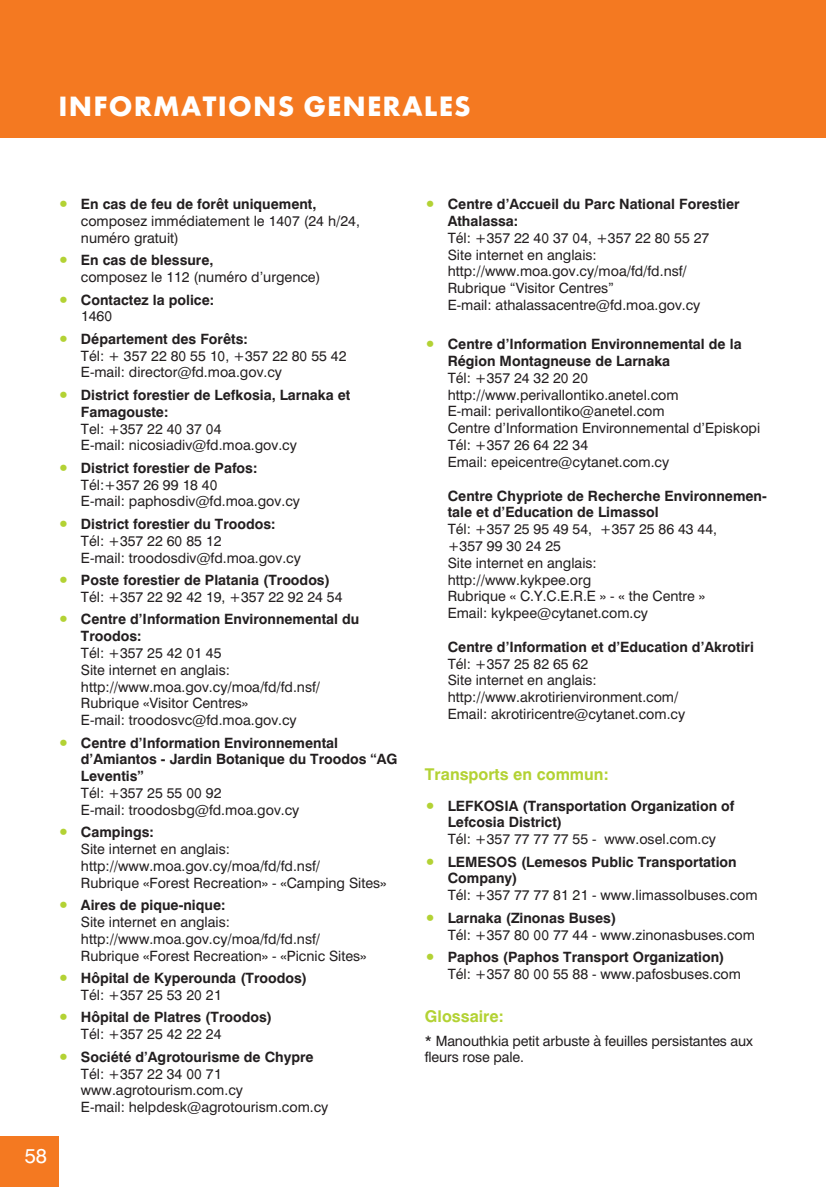
<style>
.page{position:relative;width:826px;height:1187px;background:#fff}
.page>*{position:absolute;margin:0;border:0;box-sizing:border-box;transform-origin:0 0}
.t1{font:700 29px "Futura Greek";letter-spacing:.035em;color:#fff}
.TITLES_MONOPATIA{font:20px "Mg Helvetica";color:#fff}
.MAIN_TEXT_2{font:700 16px "Mg Helvetica";color:#b3d234}
.SMALL_SPECTS{font:14px/16.8px "Mg Helvetica";color:#231f20}
.t2{font:700 14px/16.8px "Mg Helvetica";color:#231f20}
.s1{color:#b3d234}
.s2{font-weight:400}
</style>
<div class="page">
<div style="left:0;top:1135px;width:58px;height:51px;background:#f47921"></div>
<div style="left:0;top:0;width:824px;height:138px;background:#f47921"></div>
<hr style="left:824px;top:0;width:1px;height:138px;background:#f47921">
<p class="t1" style="left:58px;top:89px;width:414px">INFORMATIONS GENERALES</p>
<p class="TITLES_MONOPATIA" style="left:25px;top:1143px;width:24px">58</p>
<p class="t2" style="left:58px;top:195px;width:259px"><span class="s1">•</span> En cas de feu de forêt uniquement,</p>
<p class="SMALL_SPECTS" style="left:81px;top:212px;width:280px">composez immédiatement le 1407 (24 h/24, numéro gratuit)</p>
<p class="t2" style="left:58px;top:252px;width:157px"><span class="s1">•</span> En cas de blessure,</p>
<p class="SMALL_SPECTS" style="left:81px;top:268px;width:241px">composez le 112 (numéro d’urgence)</p>
<p class="t2" style="left:58px;top:291px;width:157px"><span class="s1">•</span> Contactez la police:</p>
<p class="SMALL_SPECTS" style="left:81px;top:308px;width:33px">1460</p>
<p class="t2" style="left:58px;top:330px;width:191px"><span class="s1">•</span> Département des Forêts:</p>
<p class="SMALL_SPECTS" style="left:81px;top:347px;width:267px">Tél: + 357 22 80 55 10, +357 22 80 55 42<br>E-mail: director@fd.moa.gov.cy</p>
<p class="t2" style="left:81px;top:386px;width:271px;text-indent:-23px"><span class="s1">•</span> District forestier de Lefkosia, Larnaka et<br>Famagouste:</p>
<p class="SMALL_SPECTS" style="left:81px;top:420px;width:142px">Tel: +357 22 40 37 04</p>
<p class="SMALL_SPECTS" style="left:81px;top:437px;width:217px">E-mail: nicosiadiv@fd.moa.gov.cy</p>
<p class="t2" style="left:58px;top:459px;width:200px"><span class="s1">•</span> District forestier de Pafos:</p>
<p class="SMALL_SPECTS" style="left:81px;top:476px;width:220px">Tél:+357 26 99 18 40<br>E-mail: paphosdiv@fd.moa.gov.cy</p>
<p class="t2" style="left:58px;top:515px;width:219px"><span class="s1">•</span> District forestier du Troodos:</p>
<p class="SMALL_SPECTS" style="left:81px;top:532px;width:142px">Tél: +357 22 60 85 12</p>
<p class="SMALL_SPECTS" style="left:81px;top:549px;width:221px">E-mail: troodosdiv@fd.moa.gov.cy</p>
<p class="t2" style="left:58px;top:571px;width:273px"><span class="s1">•</span> Poste forestier de Platania (Troodos)</p>
<p class="SMALL_SPECTS" style="left:81px;top:588px;width:263px">Tél: +357 22 92 42 19, +357 22 92 24 54</p>
<p class="t2" style="left:81px;top:610px;width:280px;text-indent:-23px"><span class="s1">•</span> Centre d’Information Environnemental du<br>Troodos:</p>
<p class="SMALL_SPECTS" style="left:81px;top:644px;width:142px">Tél: +357 25 42 01 45</p>
<p class="SMALL_SPECTS" style="left:81px;top:661px;width:150px">Site internet en anglais:</p>
<p class="SMALL_SPECTS" style="left:81px;top:678px;width:240px">http://www.moa.gov.cy/moa/fd/fd.nsf/</p>
<p class="SMALL_SPECTS" style="left:81px;top:694px;width:169px">Rubrique «Visitor Centres»</p>
<p class="SMALL_SPECTS" style="left:81px;top:711px;width:217px">E-mail: troodosvc@fd.moa.gov.cy</p>
<p class="t2" style="left:81px;top:734px;width:318px;text-indent:-23px"><span class="s1">•</span> Centre d’Information Environnemental d’Amiantos - Jardin Botanique du Troodos “AG<br>Leventis”</p>
<p class="SMALL_SPECTS" style="left:81px;top:784px;width:142px">Tél: +357 25 55 00 92</p>
<p class="SMALL_SPECTS" style="left:81px;top:801px;width:220px">E-mail: troodosbg@fd.moa.gov.cy</p>
<p class="t2" style="left:58px;top:823px;width:97px"><span class="s1">•</span> Campings:</p>
<p class="SMALL_SPECTS" style="left:81px;top:840px;width:150px">Site internet en anglais:</p>
<p class="SMALL_SPECTS" style="left:81px;top:857px;width:240px">http://www.moa.gov.cy/moa/fd/fd.nsf/</p>
<p class="SMALL_SPECTS" style="left:81px;top:874px;width:307px">Rubrique «Forest Recreation» - «Camping Sites»</p>
<p class="t2" style="left:58px;top:896px;width:169px"><span class="s1">•</span> Aires de pique-nique:</p>
<p class="SMALL_SPECTS" style="left:81px;top:913px;width:150px">Site internet en anglais:</p>
<p class="SMALL_SPECTS" style="left:81px;top:930px;width:240px">http://www.moa.gov.cy/moa/fd/fd.nsf/</p>
<p class="SMALL_SPECTS" style="left:81px;top:947px;width:287px">Rubrique «Forest Recreation» - «Picnic Sites»</p>
<p class="t2" style="left:58px;top:969px;width:250px"><span class="s1">•</span> Hôpital de Kyperounda (Troodos)</p>
<p class="SMALL_SPECTS" style="left:81px;top:986px;width:142px">Tél: +357 25 53 20 21</p>
<p class="t2" style="left:58px;top:1008px;width:215px"><span class="s1">•</span> Hôpital de Platres (Troodos)</p>
<p class="SMALL_SPECTS" style="left:81px;top:1025px;width:142px">Tél: +357 25 42 22 24</p>
<p class="t2" style="left:58px;top:1048px;width:257px"><span class="s1">•</span> Société d’Agrotourisme de Chypre</p>
<p class="SMALL_SPECTS" style="left:81px;top:1065px;width:142px">Tél: +357 22 34 00 71</p>
<p class="SMALL_SPECTS" style="left:81px;top:1081px;width:163px">www.agrotourism.com.cy</p>
<p class="SMALL_SPECTS" style="left:81px;top:1098px;width:249px">E-mail: helpdesk@agrotourism.com.cy</p>
<p class="t2" style="left:447px;top:195px;width:293px;text-indent:-23px"><span class="s1">•</span> Centre d’Accueil du Parc National Forestier<br>Athalassa:</p>
<p class="SMALL_SPECTS" style="left:447px;top:229px;width:263px">Tél: +357 22 40 37 04, +357 22 80 55 27</p>
<p class="SMALL_SPECTS" style="left:447px;top:246px;width:150px">Site internet en anglais:</p>
<p class="SMALL_SPECTS" style="left:447px;top:263px;width:240px">http://www.moa.gov.cy/moa/fd/fd.nsf/</p>
<p class="SMALL_SPECTS" style="left:447px;top:280px;width:168px">Rubrique “Visitor Centres”</p>
<p class="SMALL_SPECTS" style="left:447px;top:296px;width:254px">E-mail: athalassacentre@fd.moa.gov.cy</p>
<p class="t2" style="left:447px;top:336px;width:295px;text-indent:-23px"><span class="s1">•</span> Centre d’Information Environnemental de la<br>Région Montagneuse de Larnaka</p>
<p class="SMALL_SPECTS" style="left:447px;top:369px;width:142px">Tél: +357 24 32 20 20</p>
<p class="SMALL_SPECTS" style="left:447px;top:386px;width:232px">http://www.perivallontiko.anetel.com</p>
<p class="SMALL_SPECTS" style="left:447px;top:403px;width:218px">E-mail: perivallontiko@anetel.com</p>
<p class="SMALL_SPECTS" style="left:447px;top:420px;width:314px">Centre d’Information Environnemental d’Episkopi<br>Tél: +357 26 64 22 34</p>
<p class="SMALL_SPECTS" style="left:447px;top:453px;width:223px">Email: epeicentre@cytanet.com.cy</p>
<p class="t2" style="left:447px;top:487px;width:320px">Centre Chypriote de Recherche Environnemen&shy;tale et d’Education de Limassol</p>
<p class="SMALL_SPECTS" style="left:447px;top:520px;width:271px">Tél: +357 25 95 49 54, +357 25 86 43 44,</p>
<p class="SMALL_SPECTS" style="left:447px;top:537px;width:115px">+357 99 30 24 25</p>
<p class="SMALL_SPECTS" style="left:447px;top:554px;width:150px">Site internet en anglais:</p>
<p class="SMALL_SPECTS" style="left:447px;top:571px;width:145px">http://www.kykpee.org</p>
<p class="SMALL_SPECTS" style="left:447px;top:588px;width:259px">Rubrique « C.Y.C.E.R.E » - « the Centre »</p>
<p class="SMALL_SPECTS" style="left:447px;top:604px;width:202px">Email: kykpee@cytanet.com.cy</p>
<p class="t2" style="left:447px;top:638px;width:307px">Centre d’Information et d’Education d’Akrotiri<br><span class="s2">Tél: +357 25 82 65 62</span></p>
<p class="SMALL_SPECTS" style="left:447px;top:672px;width:150px">Site internet en anglais:</p>
<p class="SMALL_SPECTS" style="left:447px;top:688px;width:232px">http://www.akrotirienvironment.com/</p>
<p class="SMALL_SPECTS" style="left:447px;top:705px;width:239px">Email: akrotiricentre@cytanet.com.cy</p>
<p class="MAIN_TEXT_2" style="left:424px;top:764px;width:185px">Transports en commun:</p>
<p class="t2" style="left:447px;top:797px;width:288px;text-indent:-23px"><span class="s1">•</span> LEFKOSIA (Transportation Organization of<br>Lefcosia District)</p>
<p class="SMALL_SPECTS" style="left:447px;top:830px;width:270px">Tél: +357 77 77 77 55 - www.osel.com.cy</p>
<p class="t2" style="left:447px;top:853px;width:290px;text-indent:-23px"><span class="s1">•</span> LEMESOS (Lemesos Public Transportation<br>Company)</p>
<p class="SMALL_SPECTS" style="left:447px;top:886px;width:311px">Tél: +357 77 77 81 21 - www.limassolbuses.com</p>
<p class="t2" style="left:424px;top:909px;width:193px"><span class="s1">•</span> Larnaka (Zinonas Buses)</p>
<p class="SMALL_SPECTS" style="left:447px;top:926px;width:309px">Tél: +357 80 00 77 44 - www.zinonasbuses.com</p>
<p class="t2" style="left:424px;top:948px;width:301px"><span class="s1">•</span> Paphos (Paphos Transport Organization)</p>
<p class="SMALL_SPECTS" style="left:447px;top:965px;width:295px">Tél: +357 80 00 55 88 - www.pafosbuses.com</p>
<p class="MAIN_TEXT_2" style="left:424px;top:1006px;width:80px">Glossaire:</p>
<p class="SMALL_SPECTS" style="left:424px;top:1033px;width:329px;line-height:16px">* Manouthkia petit arbuste à feuilles persistantes aux fleurs rose pale.</p>
</div>
